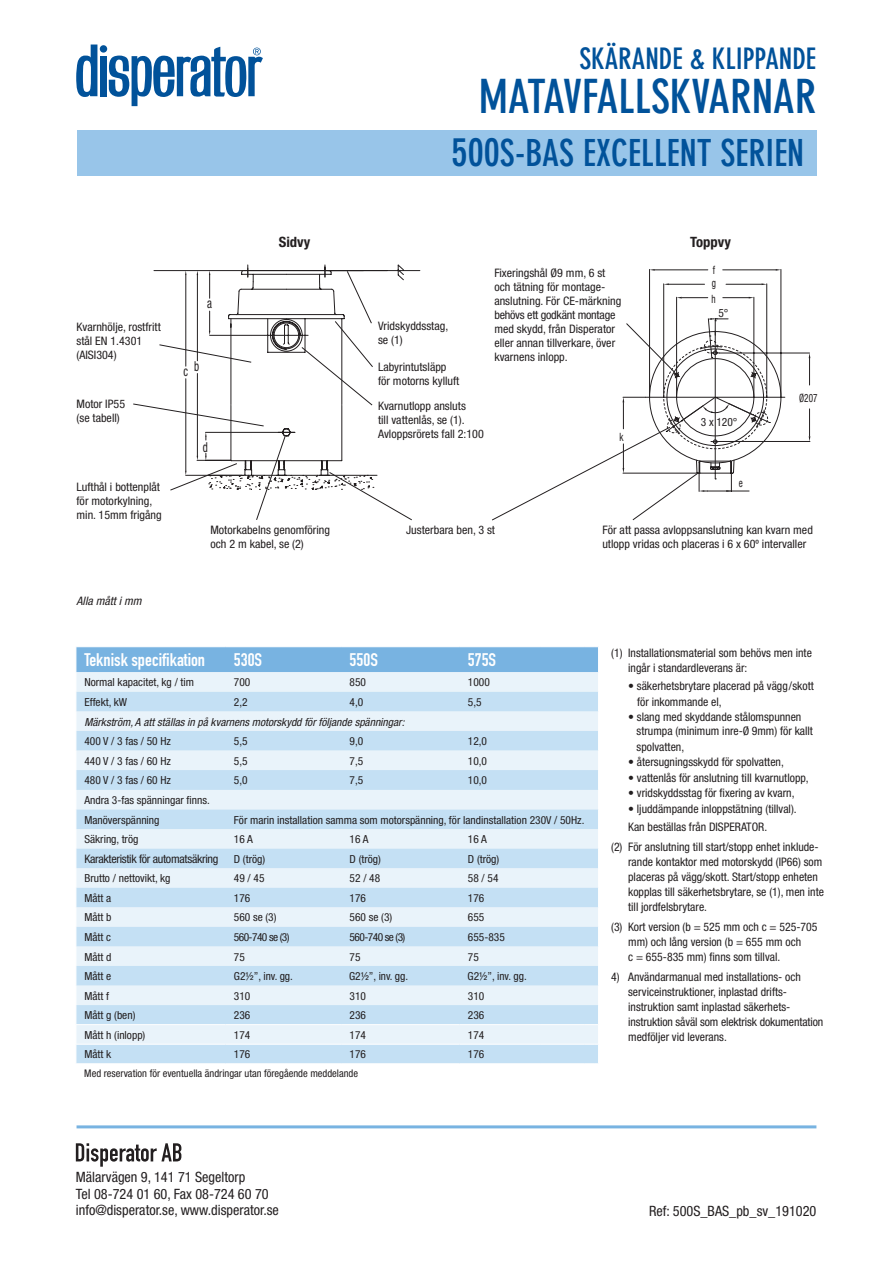
<style>
.page{position:relative;width:893px;height:1263px;background:#fff}
.page>*{position:absolute;margin:0;border:0;box-sizing:border-box;transform-origin:0 0}
.t1{font:700 condensed 46.5px "DIN Neuzeit Grotesk";letter-spacing:-.02em;color:#01529a}
.t2{font:700 condensed 36.75px "DIN Neuzeit Grotesk";color:#01529a}
.t3{font:700 condensed 29.25px "DIN Neuzeit Grotesk";color:#01529a}
.t4{font:18px "DIN Engschrift";color:#fff}
.t5{font:condensed 14.25px/16.5px "Helvetica Neue";color:#231f20}
.t6{font:700 condensed 14.25px "Helvetica Neue";color:#231f20}
.t7{font:condensed 13.65px "Helvetica Neue";color:#231f20;scale:.8 1}
.t8{font:condensed 11.7px/14px "Helvetica Neue";color:#231f20}
.t9{font:condensed 11.7px "Helvetica Neue";letter-spacing:-.025em;color:#231f20}
.t10{font:italic condensed 11.7px "Helvetica Neue";color:#231f20}
.t11{font:condensed 11.4px "Helvetica Neue";color:#231f20;scale:.8 1}
.t12{font:condensed 11.4px "Helvetica Neue";color:#231f20}
.t13{font:condensed 11.1px/19.5px "Helvetica Neue";color:#231f20}
.t14{font:italic condensed 11.1px "Helvetica Neue";color:#231f20}
.t15{font:condensed 10.5px "Helvetica Neue";color:#231f20}
.s1{font-size:39.45px}
</style>
<div class="page">
<div style="left:77px;top:130px;width:739px;height:46px;background:#98c5e9"></div>
<hr style="left:77px;top:1125px;width:739px;height:3px;background:#78b3e1">
<svg style="left:76px;top:646px;width:522px;height:418px;background:#d2e6f5"></svg>
<svg style="left:76px;top:1143px;width:105px;height:24px"></svg>
<svg style="left:492px;top:269px;width:318px;height:252px"></svg>
<svg style="left:76px;top:45px;width:21px;height:52px"></svg>
<div style="left:100px;top:56px;width:7px;height:40px;background:#01529a"></div>
<div style="left:100px;top:45px;width:7px;height:8px;background:#01529a;border-radius:50%"></div>
<svg style="left:109px;top:47px;width:154px;height:59px"></svg>
<svg style="left:133px;top:264px;width:287px;height:256px"></svg>
<h3 class="t3" style="left:579px;top:42px;width:238px">SKÄRANDE &amp; KLIPPANDE</h3>
<h1 class="t1" style="left:479px;top:70px;width:138px">MATAVFALLSK</h1>
<h1 class="t1" style="left:691px;top:70px;width:40px">VARNAR</h1>
<h2 class="t2" style="left:452px;top:132px;width:354px"><span class="s1">500</span>S-BAS EXCELLENT SERIEN</h2>
<p class="t6" style="left:279px;top:233px;width:33px">Sidvy</p>
<p class="t6" style="left:690px;top:233px;width:42px">Toppvy</p>
<p class="t8" style="left:77px;top:320px;width:86px">Kvarnhölje, rostfritt stål EN 1.4301 (AISI304)</p>
<p class="t7" style="left:207px;top:295px;width:8px">a</p>
<p class="t7" style="left:184px;top:361px;width:21px">c b</p>
<p class="t8" style="left:378px;top:319px;width:72px">Vridskyddsstag, se (1)</p>
<p class="t8" style="left:378px;top:359px;width:83px">Labyrintutsläpp för motorns kylluft</p>
<p class="t8" style="left:494px;top:266px;width:128px">Fixeringshål Ø9 mm, 6 st och tätning för montage&shy;anslutning. För CE-märkning behövs ett godkänt montage med skydd, från Disperator eller annan tillverkare, över kvarnens inlopp.</p>
<p class="t11" style="left:713px;top:263px;width:4px">f</p>
<p class="t11" style="left:712px;top:276px;width:7px">g</p>
<p class="t11" style="left:711px;top:293px;width:7px">h</p>
<p class="t12" style="left:718px;top:306px;width:12px">5°</p>
<p class="t8" style="left:77px;top:397px;width:50px">Motor IP55 (se tabell)</p>
<p class="t7" style="left:203px;top:439px;width:8px">d</p>
<p class="t8" style="left:378px;top:399px;width:107px">Kvarnutlopp ansluts<br>till vattenlås, se (1).<br>Avloppsrörets fall 2:100</p>
<p class="t11" style="left:620px;top:430px;width:7px">k</p>
<p class="t12" style="left:701px;top:415px;width:38px">3 x 120°</p>
<p class="t11" style="left:799px;top:391px;width:24px">Ø207</p>
<p class="t8" style="left:77px;top:480px;width:87px">Lufthål i bottenplåt för motorkylning, min. 15mm frigång</p>
<p class="t11" style="left:739px;top:477px;width:7px">e</p>
<p class="t8" style="left:210px;top:523px;width:121px">Motorkabelns genomföring och 2 m kabel, se (2)</p>
<p class="t8" style="left:406px;top:523px;width:90px">Justerbara ben, 3 st</p>
<p class="t8" style="left:602px;top:523px;width:212px">För att passa avloppsanslutning kan kvarn med utlopp vridas och placeras i 6 x 60º intervaller</p>
<p class="t10" style="left:77px;top:594px;width:67px">Alla mått i mm</p>
<h3 class="t4" style="left:84px;top:650px;width:122px">Teknisk specifikation</h3>
<h3 class="t4" style="left:234px;top:650px;width:30px">530S</h3>
<h3 class="t4" style="left:350px;top:650px;width:30px">550S</h3>
<h3 class="t4" style="left:468px;top:650px;width:30px">575S</h3>
<p class="t13" style="left:84px;top:673px;width:111px">Normal kapacitet, kg / tim</p>
<p class="t13" style="left:234px;top:673px;width:18px">700</p>
<p class="t13" style="left:350px;top:673px;width:18px">850</p>
<p class="t13" style="left:468px;top:673px;width:23px">1000</p>
<p class="t13" style="left:84px;top:692px;width:44px">Effekt, kW</p>
<p class="t13" style="left:234px;top:692px;width:15px">2,2</p>
<p class="t13" style="left:350px;top:692px;width:15px">4,0</p>
<p class="t13" style="left:468px;top:692px;width:15px">5,5</p>
<p class="t14" style="left:84px;top:715px;width:321px">Märkström, A att ställas in på kvarnens motorskydd för följande spänningar:</p>
<p class="t13" style="left:84px;top:731px;width:88px">400 V / 3 fas / 50 Hz</p>
<p class="t13" style="left:234px;top:731px;width:15px">5,5</p>
<p class="t13" style="left:350px;top:731px;width:15px">9,0</p>
<p class="t13" style="left:468px;top:731px;width:21px">12,0</p>
<p class="t13" style="left:84px;top:751px;width:88px">440 V / 3 fas / 60 Hz</p>
<p class="t13" style="left:234px;top:751px;width:15px">5,5</p>
<p class="t13" style="left:350px;top:751px;width:15px">7,5</p>
<p class="t13" style="left:468px;top:751px;width:21px">10,0</p>
<p class="t13" style="left:84px;top:771px;width:88px">480 V / 3 fas / 60 Hz</p>
<p class="t13" style="left:234px;top:771px;width:15px">5,0</p>
<p class="t13" style="left:350px;top:771px;width:15px">7,5</p>
<p class="t13" style="left:468px;top:771px;width:21px">10,0</p>
<p class="t13" style="left:84px;top:790px;width:127px">Andra 3-fas spänningar finns.<br>Manöverspänning</p>
<p class="t13" style="left:234px;top:810px;width:352px">För marin installation samma som motorspänning, för landinstallation 230V / 50Hz.</p>
<p class="t13" style="left:84px;top:829px;width:55px">Säkring, trög</p>
<p class="t13" style="left:234px;top:829px;width:21px">16 A</p>
<p class="t13" style="left:350px;top:829px;width:21px">16 A</p>
<p class="t13" style="left:468px;top:829px;width:21px">16 A</p>
<p class="t9" style="left:84px;top:852px;width:135px">Karakteristik för automatsäkring</p>
<p class="t13" style="left:234px;top:849px;width:33px">D (trög)</p>
<p class="t13" style="left:350px;top:849px;width:33px">D (trög)</p>
<p class="t13" style="left:468px;top:849px;width:33px">D (trög)</p>
<p class="t13" style="left:84px;top:868px;width:88px">Brutto / nettovikt, kg</p>
<p class="t13" style="left:234px;top:868px;width:32px">49 / 45</p>
<p class="t13" style="left:350px;top:868px;width:32px">52 / 48</p>
<p class="t13" style="left:468px;top:868px;width:32px">58 / 54</p>
<p class="t13" style="left:84px;top:888px;width:28px">Mått a</p>
<p class="t13" style="left:234px;top:888px;width:18px">176</p>
<p class="t13" style="left:350px;top:888px;width:18px">176</p>
<p class="t13" style="left:468px;top:888px;width:18px">176</p>
<p class="t13" style="left:84px;top:908px;width:29px">Mått b</p>
<p class="t13" style="left:234px;top:908px;width:44px">560 se (3)</p>
<p class="t13" style="left:350px;top:908px;width:44px">560 se (3)</p>
<p class="t13" style="left:468px;top:908px;width:18px">655</p>
<p class="t13" style="left:84px;top:927px;width:28px">Mått c</p>
<p class="t13" style="left:234px;top:927px;width:57px">560-740 se (3)</p>
<p class="t13" style="left:350px;top:927px;width:57px">560-740 se (3)</p>
<p class="t13" style="left:468px;top:927px;width:38px">655-835</p>
<p class="t13" style="left:84px;top:947px;width:29px">Mått d</p>
<p class="t13" style="left:234px;top:947px;width:12px">75</p>
<p class="t13" style="left:350px;top:947px;width:12px">75</p>
<p class="t13" style="left:468px;top:947px;width:12px">75</p>
<p class="t13" style="left:84px;top:966px;width:28px">Mått e</p>
<p class="t13" style="left:234px;top:966px;width:61px">G2½”, inv. gg.</p>
<p class="t13" style="left:349px;top:966px;width:61px">G2½”, inv. gg.</p>
<p class="t13" style="left:468px;top:966px;width:61px">G2½”, inv. gg.</p>
<p class="t13" style="left:84px;top:986px;width:26px">Mått f</p>
<p class="t13" style="left:234px;top:986px;width:18px">310</p>
<p class="t13" style="left:350px;top:986px;width:18px">310</p>
<p class="t13" style="left:468px;top:986px;width:18px">310</p>
<p class="t13" style="left:84px;top:1005px;width:53px">Mått g (ben)</p>
<p class="t13" style="left:234px;top:1005px;width:18px">236</p>
<p class="t13" style="left:350px;top:1005px;width:18px">236</p>
<p class="t13" style="left:468px;top:1005px;width:18px">236</p>
<p class="t13" style="left:84px;top:1025px;width:62px">Mått h (inlopp)</p>
<p class="t13" style="left:234px;top:1025px;width:18px">174</p>
<p class="t13" style="left:350px;top:1025px;width:18px">174</p>
<p class="t13" style="left:468px;top:1025px;width:18px">174</p>
<p class="t13" style="left:84px;top:1044px;width:28px">Mått k</p>
<p class="t13" style="left:234px;top:1044px;width:18px">176</p>
<p class="t13" style="left:350px;top:1044px;width:18px">176</p>
<p class="t13" style="left:468px;top:1044px;width:18px">176</p>
<p class="t15" style="left:84px;top:1068px;width:275px">Med reservation för eventuella ändringar utan föregående meddelande</p>
<p class="t8" style="left:628px;top:645px;width:185px;line-height:15px;text-indent:-17px">(1) Installationsmaterial som behövs men inte ingår i standardleverans är:</p>
<p class="t8" style="left:637px;top:678px;width:178px;line-height:15.5px;text-indent:-9px">• säkerhetsbrytare placerad på vägg/skott för inkommande el,</p>
<p class="t8" style="left:637px;top:709px;width:178px;line-height:14.9px;text-indent:-8px">• slang med skyddande stålomspunnen strumpa (minimum inre-Ø 9mm) för kallt spolvatten,</p>
<p class="t8" style="left:628px;top:755px;width:157px">• återsugningsskydd för spolvatten,</p>
<p class="t8" style="left:628px;top:770px;width:182px">• vattenlås för anslutning till kvarnutlopp,</p>
<p class="t8" style="left:628px;top:786px;width:168px">• vridskyddsstag för fixering av kvarn,</p>
<p class="t8" style="left:628px;top:799px;width:170px;line-height:18px">• ljuddämpande inloppstätning (tillval).<br>Kan beställas från DISPERATOR.</p>
<p class="t8" style="left:628px;top:839px;width:197px;line-height:15px;text-indent:-17px">(2) För anslutning till start/stopp enhet inklude&shy;rande kontaktor med motorskydd (IP66) som placeras på vägg/skott. Start/stopp enheten kopplas till säkerhetsbrytare, se (1), men inte till jordfelsbrytare.</p>
<p class="t8" style="left:628px;top:919px;width:191px;line-height:15px;text-indent:-17px">(3) Kort version (b = 525 mm och c = 525-705 mm) och lång version (b = 655 mm och<br>c = 655-835 mm) finns som tillval.</p>
<p class="t8" style="left:628px;top:969px;width:197px;line-height:15px;text-indent:-17px">4) Användarmanual med installations- och serviceinstruktioner, inplastad drifts&shy;instruktion samt inplastad säkerhets&shy;instruktion såväl som elektrisk dokumentation medföljer vid leverans.</p>
<p class="t5" style="left:76px;top:1169px;width:205px">Mälarvägen 9, 141 71 Segeltorp<br>Tel 08-724 01 60, Fax 08-724 60 70 info@disperator.se, www.disperator.se</p>
<p class="t5" style="left:649px;top:1202px;width:169px">Ref: 500S_BAS_pb_sv_191020</p>
</div>
